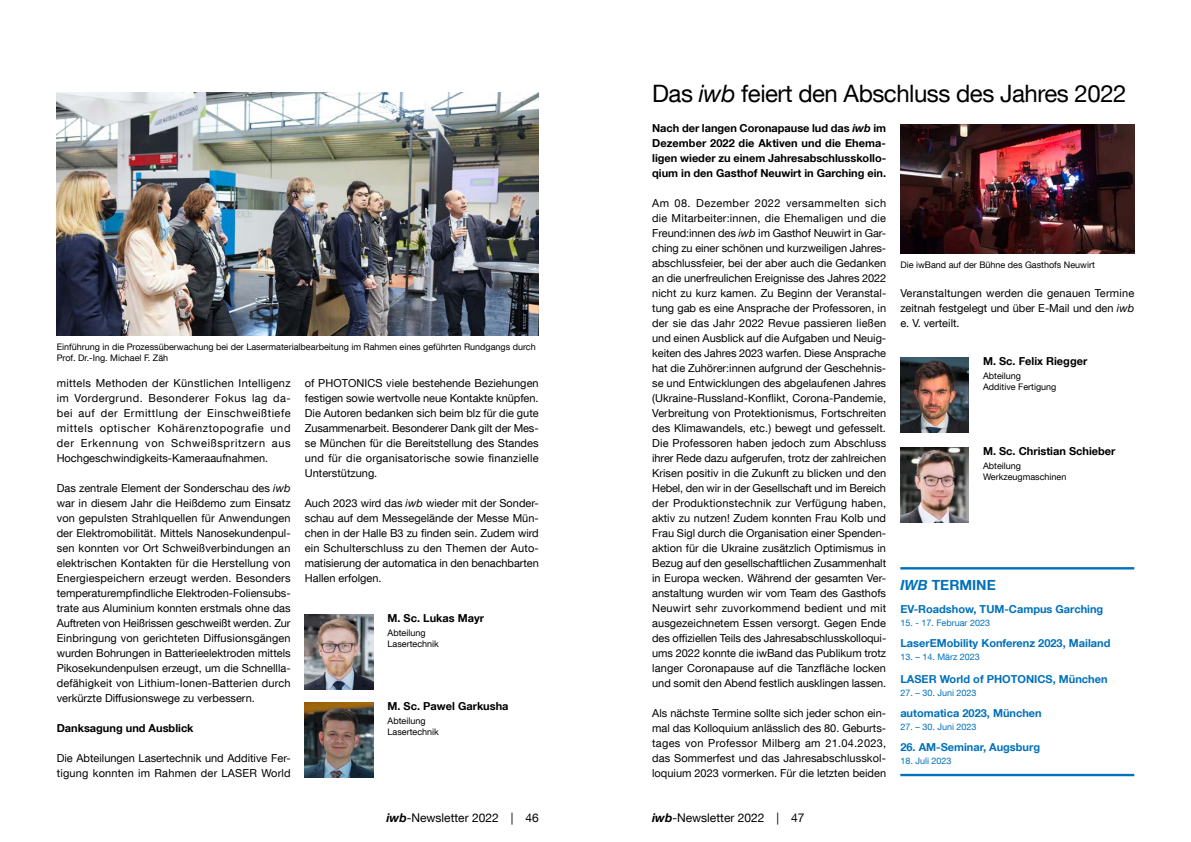
<style>
.page{position:relative;width:1191px;height:842px;background:#fff}
.page>*{position:absolute;margin:0;border:0;box-sizing:border-box;transform-origin:0 0}
.t1{font:24px "TUM Neue Helvetica";letter-spacing:-.02em;color:#000}
.t2{font:700 14px "TUM Neue Helvetica";color:#0071bb}
.t3{font:12px "TUM Neue Helvetica";color:#000}
.t4{font:11px/15px "TUM Neue Helvetica";color:#000;text-align:justify}
.t5{font:700 11px/15px "TUM Neue Helvetica";color:#000;text-align:justify}
.t6{font:700 11px "TUM Neue Helvetica";color:#0071bb}
.t7{font:9px/11px "TUM Neue Helvetica";color:#000}
.t8{font:9px "TUM Neue Helvetica";color:#0071bb}
.s1{font-style:italic}
.s2{font-weight:700;font-style:italic}
</style>
<div class="page">
<hr style="left:900px;top:567px;width:234px;height:2px;background:#0071bb">
<hr style="left:900px;top:774px;width:234px;height:2px;background:#0071bb">
<img style="left:900px;top:124px;width:234px;height:129px">
<img style="left:900px;top:447px;width:69px;height:75px">
<img style="left:900px;top:357px;width:69px;height:75px">
<img style="left:305px;top:614px;width:68px;height:75px">
<img style="left:305px;top:702px;width:68px;height:75px">
<img style="left:57px;top:92px;width:482px;height:244px">
<p class="t7" style="left:57px;top:342px;width:480px">Einführung in die Prozessüberwachung bei der Lasermaterialbearbeitung im Rahmen eines geführten Rundgangs durch<br>Prof. Dr.-Ing. Michael F. Zäh</p>
<p class="t4" style="left:57px;top:376px;width:235px">mittels Methoden der Künstlichen Intelligenz im Vordergrund. Besonderer Fokus lag da&shy;bei auf der Ermittlung der Einschweißtiefe mittels optischer Kohärenztopografie und der Erkennung von Schweißspritzern aus Hochgeschwindigkeits-Kameraaufnahmen.</p>
<p class="t4" style="left:57px;top:481px;width:235px">Das zentrale Element der Sonderschau des <span class="s1">iwb </span>war in diesem Jahr die Heißdemo zum Einsatz von gepulsten Strahlquellen für Anwendungen der Elektromobilität. Mittels Nanosekundenpul&shy;sen konnten vor Ort Schweißverbindungen an elektrischen Kontakten für die Herstellung von Energiespeichern erzeugt werden. Besonders temperaturempfindliche Elektroden-Foliensubs&shy;trate aus Aluminium konnten erstmals ohne das Auftreten von Heißrissen geschweißt werden. Zur Einbringung von gerichteten Diffusionsgängen wurden Bohrungen in Batterieelektroden mittels Pikosekundenpulsen erzeugt, um die Schnellla&shy;defähigkeit von Lithium-Ionen-Batterien durch verkürzte Diffusionswege zu verbessern.</p>
<p class="t5" style="left:57px;top:721px;width:138px">Danksagung und Ausblick</p>
<p class="t4" style="left:57px;top:751px;width:235px">Die Abteilungen Lasertechnik und Additive Fer&shy;tigung konnten im Rahmen der LASER World</p>
<p class="t4" style="left:305px;top:376px;width:235px">of PHOTONICS viele bestehende Beziehungen festigen sowie wertvolle neue Kontakte knüpfen.<br>Die Autoren bedanken sich beim blz für die gute Zusammenarbeit. Besonderer Dank gilt der Mes&shy;se München für die Bereitstellung des Standes und für die organisatorische sowie finanzielle Unterstützung.</p>
<p class="t4" style="left:305px;top:496px;width:235px">Auch 2023 wird das <span class="s1">iwb</span> wieder mit der Sonder&shy;schau auf dem Messegelände der Messe Mün&shy;chen in der Halle B3 zu finden sein. Zudem wird ein Schulterschluss zu den Themen der Auto&shy;matisierung der automatica in den benachbarten Hallen erfolgen.</p>
<p class="t5" style="left:387px;top:610px;width:98px">M. Sc. Lukas Mayr</p>
<p class="t7" style="left:387px;top:627px;width:53px">Abteilung<br>Lasertechnik</p>
<p class="t5" style="left:387px;top:698px;width:123px">M. Sc. Pawel Garkusha</p>
<p class="t7" style="left:387px;top:715px;width:53px">Abteilung<br>Lasertechnik</p>
<h1 class="t1" style="left:652px;top:79px;width:476px">Das <span class="s1">iwb</span> feiert den Abschluss des Jahres 2022</h1>
<p class="t5" style="left:652px;top:120px;width:235px">Nach der langen Coronapause lud das <span class="s1">iwb</span> im Dezember 2022 die Aktiven und die Ehema&shy;ligen wieder zu einem Jahresabschlusskollo&shy;qium in den Gasthof Neuwirt in Garching ein.</p>
<p class="t4" style="left:652px;top:195px;width:236px">Am 08. Dezember 2022 versammelten sich die Mitarbeiter:innen, die Ehemaligen und die Freund:innen des <span class="s1">iwb</span> im Gasthof Neuwirt in Gar&shy;ching zu einer schönen und kurzweiligen Jahres&shy;abschlussfeier, bei der aber auch die Gedanken an die unerfreulichen Ereignisse des Jahres 2022 nicht zu kurz kamen. Zu Beginn der Veranstal&shy;tung gab es eine Ansprache der Professoren, in der sie das Jahr 2022 Revue passieren ließen und einen Ausblick auf die Aufgaben und Neuig&shy;keiten des Jahres 2023 warfen. Diese Ansprache hat die Zuhörer:innen aufgrund der Geschehnis&shy;se und Entwicklungen des abgelaufenen Jahres (Ukraine-Russland-Konflikt, Corona-Pandemie, Verbreitung von Protektionismus, Fortschreiten des Klimawandels, etc.) bewegt und gefesselt.<br>Die Professoren haben jedoch zum Abschluss ihrer Rede dazu aufgerufen, trotz der zahlreichen Krisen positiv in die Zukunft zu blicken und den Hebel, den wir in der Gesellschaft und im Bereich der Produktionstechnik zur Verfügung haben, aktiv zu nutzen! Zudem konnten Frau Kolb und Frau Sigl durch die Organisation einer Spenden&shy;aktion für die Ukraine zusätzlich Optimismus in Bezug auf den gesellschaftlichen Zusammenhalt in Europa wecken. Während der gesamten Ver&shy;anstaltung wurden wir vom Team des Gasthofs Neuwirt sehr zuvorkommend bedient und mit ausgezeichnetem Essen versorgt. Gegen Ende des offiziellen Teils des Jahresabschlusskolloqui&shy;ums 2022 konnte die iwBand das Publikum trotz langer Coronapause auf die Tanzfläche locken und somit den Abend festlich ausklingen lassen.</p>
<p class="t4" style="left:652px;top:706px;width:235px">Als nächste Termine sollte sich jeder schon ein&shy;mal das Kolloquium anlässlich des 80. Geburts&shy;tages von Professor Milberg am 21.04.2023, das Sommerfest und das Jahresabschlusskol&shy;loquium 2023 vormerken. Für die letzten beiden</p>
<p class="t7" style="left:900px;top:259px;width:196px">Die iwBand auf der Bühne des Gasthofs Neuwirt</p>
<p class="t4" style="left:900px;top:286px;width:235px">Veranstaltungen werden die genauen Termine zeitnah festgelegt und über E-Mail und den <span class="s1">iwb </span>e. V. verteilt.</p>
<p class="t5" style="left:983px;top:353px;width:106px">M. Sc. Felix Riegger</p>
<p class="t7" style="left:983px;top:370px;width:75px">Abteilung<br>Additive Fertigung</p>
<p class="t5" style="left:983px;top:443px;width:134px">M. Sc. Christian Schieber</p>
<p class="t7" style="left:983px;top:460px;width:85px">Abteilung<br>Werkzeugmaschinen</p>
<p class="t2" style="left:900px;top:576px;width:97px"><span class="s1">IWB</span> TERMINE</p>
<p class="t6" style="left:900px;top:602px;width:204px">EV-Roadshow, TUM-Campus Garching</p>
<p class="t8" style="left:900px;top:617px;width:91px">15. - 17. Februar 2023</p>
<p class="t6" style="left:900px;top:636px;width:211px">LaserEMobility Konferenz 2023, Mailand</p>
<p class="t8" style="left:900px;top:651px;width:81px">13. – 14. März 2023</p>
<p class="t6" style="left:900px;top:672px;width:209px">LASER World of PHOTONICS, München</p>
<p class="t8" style="left:900px;top:688px;width:78px">27. – 30. Juni 2023</p>
<p class="t6" style="left:900px;top:706px;width:143px">automatica 2023, München</p>
<p class="t8" style="left:900px;top:721px;width:78px">27. – 30. Juni 2023</p>
<p class="t6" style="left:900px;top:740px;width:141px">26. AM-Seminar, Augsburg</p>
<p class="t8" style="left:900px;top:755px;width:53px">18. Juli 2023</p>
<p class="t3" style="left:386px;top:810px;width:154px"><span class="s2">iwb</span>-Newsletter 2022 | 46</p>
<p class="t3" style="left:652px;top:810px;width:154px"><span class="s2">iwb</span>-Newsletter 2022 | 47</p>
</div>
